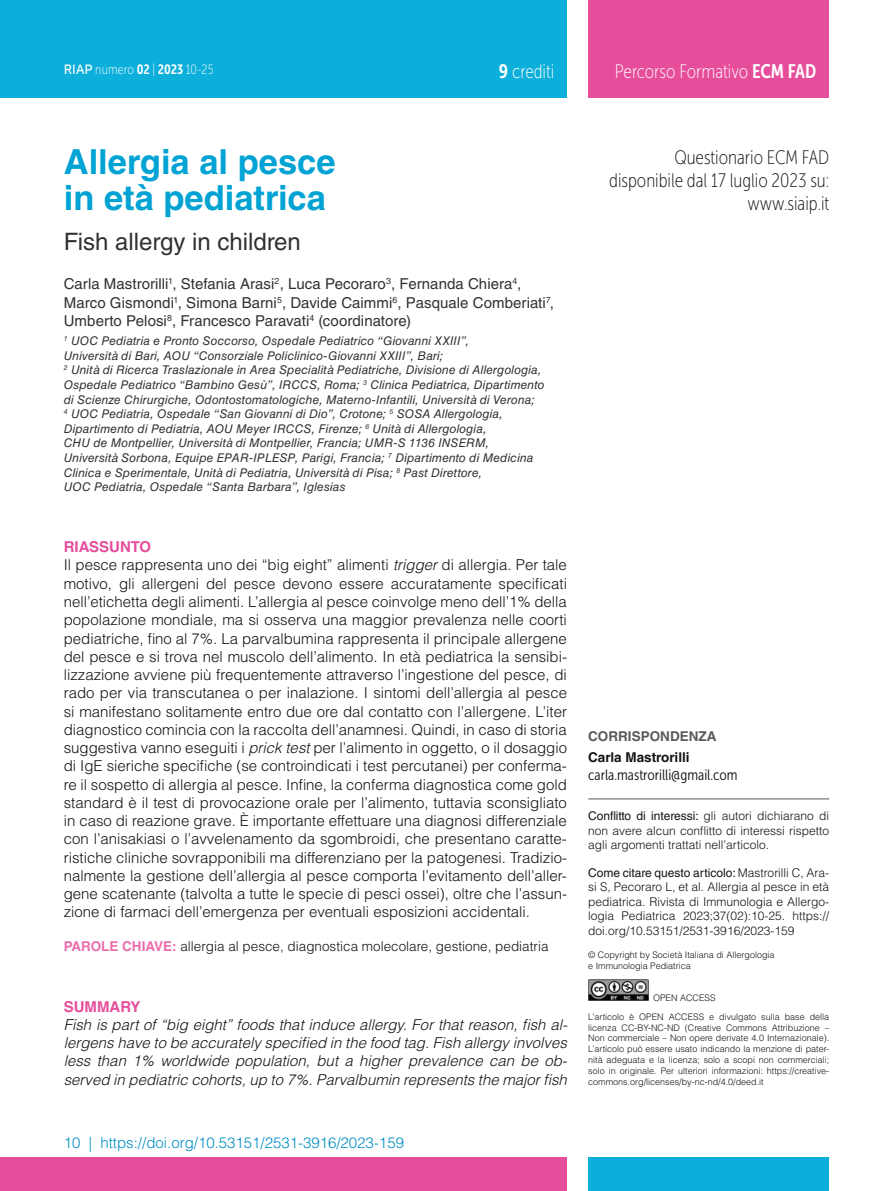
<style>
.page{position:relative;width:893px;height:1191px;background:#fff}
.page>*{position:absolute;margin:0;border:0;box-sizing:border-box;transform-origin:0 0}
.t1{font:700 34.5px/36.3px "Helvetica LT Std";color:#00a3d3}
.t2{font:24px "Helvetica LT Std";color:#313130}
.t3{font:19.5px/23.4px "Museo Sans Cond 100";color:#131413;text-align:right}
.t4{font:19.5px "Museo Sans Cond 100";color:#fff}
.t5{font:300 15px/18.3px "Helvetica LT Std";color:#131413}
.t6{font:italic 300 15px/18.3px "Helvetica LT Std";color:#131413;text-align:justify}
.t7{font:15px/18.3px "Helvetica LT Std";letter-spacing:.005em;color:#313130}
.t8{font:300 15px "Helvetica LT Std";color:#008ec5}
.t9{font:15px "Museo Sans Cond 300";color:#131413}
.t10{font:700 15px "Helvetica LT Std";color:#e64d9b}
.t11{font:300 13.5px "Helvetica LT Std";color:#131413}
.t12{font:13.5px "Museo Sans Cond 100";letter-spacing:.01em;color:#fff}
.t13{font:700 13.5px "Helvetica LT Std";color:#131413}
.t14{font:700 13.5px "Helvetica LT Std";color:#5a5a5a}
.t15{font:italic 12px/14.7px "Helvetica LT Std";letter-spacing:.01em;color:#313130}
.t16{font:300 12px/14.4px "Helvetica LT Std";color:#131413;text-align:justify}
.t17{font:300 9px/10.8px "Helvetica LT Std";color:#131413}
.s1{font-family:"Museo Sans Rounded 500"}
.s2{font-family:"Museo Sans Cond 700"}
.s3{font-weight:700;color:#e64d9b}
.s4{font-style:italic}
.s5{font-weight:700;color:#eb6eac}
.s6{font-weight:400}
</style>
<div class="page">
<div style="left:0;top:1157px;width:567px;height:34px;background:#e64d9b"></div>
<div style="left:588px;top:0;width:241px;height:98px;background:#e64d9b"></div>
<div style="left:0;top:0;width:567px;height:98px;background:#0cafda"></div>
<div style="left:588px;top:1157px;width:241px;height:34px;background:#0cafda"></div>
<hr style="left:588px;top:798px;width:241px;height:1px;background:#5a5a5a">
<img style="left:588px;top:979px;width:60px;height:21px">
<p class="t12" style="left:64px;top:63px;width:151px"><span class="s1">RIAP</span> numero <span class="s2">02</span> | <span class="s2">2023</span> 10-25</p>
<h3 class="t4" style="left:499px;top:61px;width:57px"><span class="s2">9</span> crediti</h3>
<h3 class="t4" style="left:615px;top:61px;width:203px">Percorso Formativo <span class="s2">ECM FAD</span></h3>
<h1 class="t1" style="left:64px;top:143px;width:273px">Allergia al pesce in età pediatrica</h1>
<h2 class="t2" style="left:64px;top:228px;width:239px">Fish allergy in children</h2>
<p class="t7" style="left:64px;top:275px;width:492px">Carla Mastrorilli<sup>1</sup>, Stefania Arasi<sup>2</sup>, Luca Pecoraro<sup>3</sup>, Fernanda Chiera<sup>4</sup>,<br>Marco Gismondi<sup>1</sup>, Simona Barni<sup>5</sup>, Davide Caimmi<sup>6</sup>, Pasquale Comberiati<sup>7</sup>,<br>Umberto Pelosi<sup>8</sup>, Francesco Paravati<sup>4</sup> (coordinatore)</p>
<p class="t15" style="left:64px;top:333px;width:482px"><sup>1</sup> UOC Pediatria e Pronto Soccorso, Ospedale Pediatrico “Giovanni XXIII”,<br>Università di Bari, AOU “Consorziale Policlinico-Giovanni XXIII”, Bari;<br><sup>2</sup> Unità di Ricerca Traslazionale in Area Specialità Pediatriche, Divisione di Allergologia, Ospedale Pediatrico “Bambino Gesù”, IRCCS, Roma; <sup>3</sup> Clinica Pediatrica, Dipartimento di Scienze Chirurgiche, Odontostomatologiche, Materno-Infantili, Università di Verona;<br><sup>4</sup> UOC Pediatria, Ospedale “San Giovanni di Dio”, Crotone; <sup>5</sup> SOSA Allergologia, Dipartimento di Pediatria, AOU Meyer IRCCS, Firenze; <sup>6</sup> Unità di Allergologia,<br>CHU de Montpellier, Università di Montpellier, Francia; UMR-S 1136 INSERM, Università Sorbona, Equipe EPAR-IPLESP, Parigi, Francia; <sup>7</sup> Dipartimento di Medicina Clinica e Sperimentale, Unità di Pediatria, Università di Pisa; <sup>8</sup> Past Direttore,<br>UOC Pediatria, Ospedale “Santa Barbara”, Iglesias</p>
<p class="t5" style="left:64px;top:537px;width:505px"><span class="s3">RIASSUNTO<br></span>Il pesce rappresenta uno dei “big eight” alimenti <span class="s4">trigger</span> di allergia. Per tale motivo, gli allergeni del pesce devono essere accuratamente specificati nell’etichetta degli alimenti. L’allergia al pesce coinvolge meno dell’1% della popolazione mondiale, ma si osserva una maggior prevalenza nelle coorti pediatriche, fino al 7%. La parvalbumina rappresenta il principale allergene del pesce e si trova nel muscolo dell’alimento. In età pediatrica la sensibi&shy;lizzazione avviene più frequentemente attraverso l’ingestione del pesce, di rado per via transcutanea o per inalazione. I sintomi dell’allergia al pesce si manifestano solitamente entro due ore dal contatto con l’allergene. L’iter diagnostico comincia con la raccolta dell’anamnesi. Quindi, in caso di storia suggestiva vanno eseguiti i <span class="s4">prick test</span> per l’alimento in oggetto, o il dosaggio di IgE sieriche specifiche (se controindicati i test percutanei) per conferma&shy;re il sospetto di allergia al pesce. Infine, la conferma diagnostica come gold standard è il test di provocazione orale per l’alimento, tuttavia sconsigliato in caso di reazione grave. È importante effettuare una diagnosi differenziale con l’anisakiasi o l’avvelenamento da sgombroidi, che presentano caratte&shy;ristiche cliniche sovrapponibili ma differenziano per la patogenesi. Tradizio&shy;nalmente la gestione dell’allergia al pesce comporta l’evitamento dell’aller&shy;gene scatenante (talvolta a tutte le specie di pesci ossei), oltre che l’assun&shy;zione di farmaci dell’emergenza per eventuali esposizioni accidentali.</p>
<p class="t11" style="left:64px;top:937px;width:486px"><span class="s5">PAROLE CHIAVE:</span> allergia al pesce, diagnostica molecolare, gestione, pediatria</p>
<p class="t10" style="left:64px;top:997px;width:78px">SUMMARY</p>
<p class="t6" style="left:64px;top:1015px;width:505px">Fish is part of “big eight” foods that induce allergy. For that reason, fish al&shy;lergens have to be accurately specified in the food tag. Fish allergy involves less than 1% worldwide population, but a higher prevalence can be ob&shy;served in pediatric cohorts, up to 7%. Parvalbumin represents the major fish</p>
<p class="t8" style="left:64px;top:1133px;width:342px">10 | https://doi.org/10.53151/2531-3916/2023-159</p>
<h3 class="t3" style="left:609px;top:145px;width:222px">Questionario ECM FAD disponibile dal 17 luglio 2023 su: www.siaip.it</h3>
<p class="t14" style="left:588px;top:728px;width:130px">CORRISPONDENZA</p>
<p class="t13" style="left:588px;top:749px;width:103px">Carla Mastrorilli</p>
<p class="t9" style="left:588px;top:766px;width:151px">carla.mastrorilli@gmail.com</p>
<p class="t16" style="left:588px;top:808px;width:242px"><span class="s6">Conflitto di interessi:</span> gli autori dichiarano di non avere alcun conflitto di interessi rispetto agli argomenti trattati nell’articolo.</p>
<p class="t16" style="left:588px;top:865px;width:242px"><span class="s6">Come citare questo articolo:</span> Mastrorilli C, Ara&shy;si S, Pecoraro L, et al. Allergia al pesce in età pediatrica. Rivista di Immunologia e Allergo&shy;logia Pediatrica 2023;37(02):10-25. https:// doi.org/10.53151/2531-3916/2023-159</p>
<p class="t17" style="left:588px;top:949px;width:188px">© Copyright by Società Italiana di Allergologia e Immunologia Pediatrica</p>
<p class="t17" style="left:588px;top:987px;width:242px;line-height:19.4px;text-indent:65px">OPEN ACCESS<br>L’articolo è OPEN ACCESS e divulgato sulla base della</p>
<p class="t17" style="left:588px;top:1022px;width:242px;text-align:justify">licenza CC-BY-NC-ND (Creative Commons Attribuzione – Non commerciale – Non opere derivate 4.0 Internazionale).<br>L’articolo può essere usato indicando la menzione di pater&shy;nità adeguata e la licenza; solo a scopi non commerciali; solo in originale. Per ulteriori informazioni: https://creative&shy;commons.org/licenses/by-nc-nd/4.0/deed.it</p>
</div>
